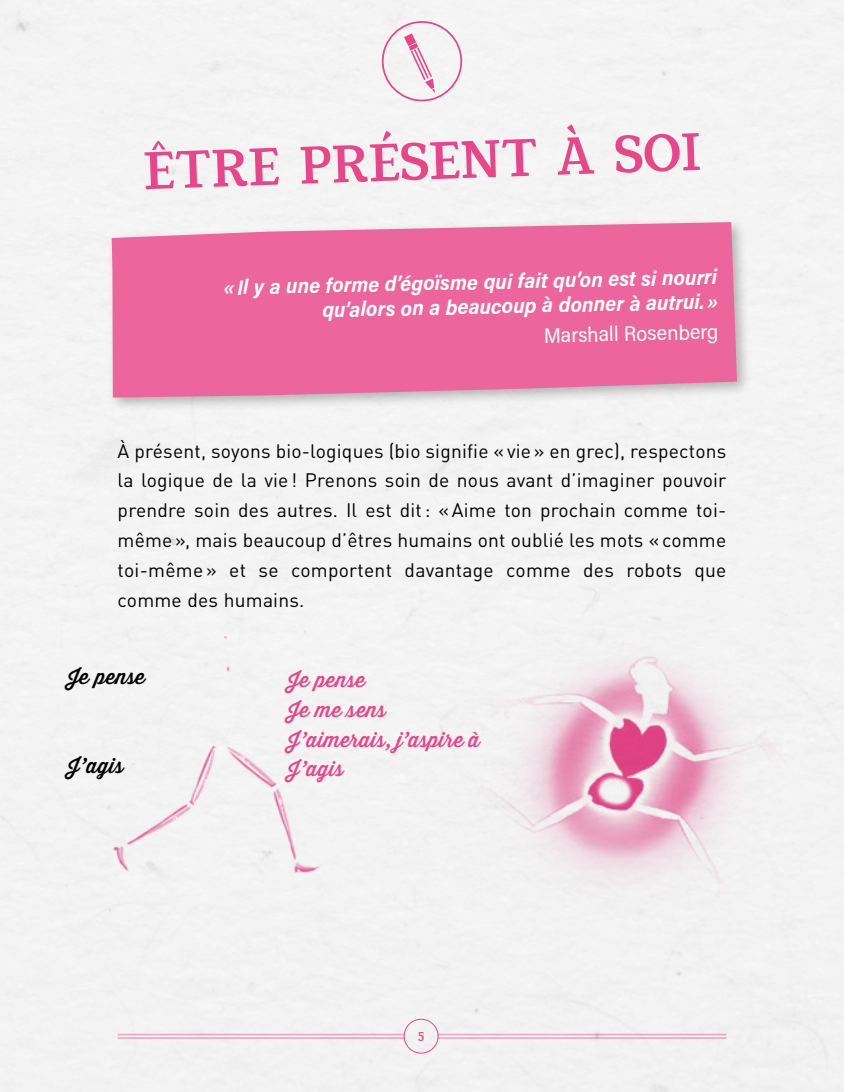
<style>
.page{position:relative;width:844px;height:1092px;background:#fff}
.page>*{position:absolute;margin:0;border:0;box-sizing:border-box;transform-origin:0 0}
.t1{font:71.75px "Fowviel";color:#e94589}
.t2{font:italic 700 21px/24.3px "Acumin Pro Semi Cond";color:#fff;text-align:right}
.t3{font:500 21px/29.8px "Thirsty Script";letter-spacing:.01em;color:#e94589}
.t4{font:21px "Acumin Pro Semi Cond";color:#fff}
.t5{font:500 21px "Thirsty Script";letter-spacing:.01em;color:#000}
.t6{font:19.25px/29.8px "DIN Pro";letter-spacing:.01em;color:#000;text-align:justify}
.t7{font:17.5px "Fowviel";color:#e94589}
</style>
<div class="page">
<div style="left:0;top:0;width:843px;height:1091px;background:#f3f3f3"></div>
<hr style="left:118px;top:1033px;width:608px;height:2px;background:#e94589">
<hr style="left:118px;top:1037px;width:608px;height:1px;background:#e94589">
<img style="left:404px;top:1019px;width:34px;height:33px">
<div style="left:403px;top:1018px;width:35px;height:35px;border:1px solid #e94589;border-radius:50%"></div>
<svg style="left:404px;top:33px;width:31px;height:60px"></svg>
<div style="left:382px;top:21px;width:80px;height:80px;border:2px solid #e94589;border-radius:50%"></div>
<div style="left:84px;top:635px;width:252px;height:254px;background:#f3f3f3"></div>
<img style="left:448px;top:625px;width:333px;height:284px">
<div style="left:106px;top:216px;width:646px;height:197px;background:#000;opacity:.27"></div>
<svg style="left:112px;top:222px;width:624px;height:175px;background:#ec6ea2"></svg>
<h1 class="t1" style="left:142px;top:139px;width:559px;rotate:-2deg">ÊTRE PRÉSENT À SOI</h1>
<p class="t2" style="left:223px;top:273px;width:495px;rotate:-1deg">«Il y a une forme d’égoïsme qui fait qu’on est si nourri qu’alors on a beaucoup à donner à autrui.»</p>
<p class="t4" style="left:543px;top:320px;width:176px;rotate:-1deg">Marshall Rosenberg</p>
<p class="t6" style="left:118px;top:434px;width:610px">À présent, soyons bio-logiques (bio signifie « vie » en grec), respectons la logique de la vie ! Prenons soin de nous avant d’imaginer pouvoir prendre soin des autres. Il est dit: «Aime ton prochain comme toi&shy;même », mais beaucoup d’êtres humains ont oublié les mots « comme toi-même » et se comportent davantage comme des robots que comme des humains.</p>
<p class="t5" style="left:68px;top:660px;width:79px">Je pense</p>
<p class="t5" style="left:68px;top:750px;width:57px">J’agis</p>
<p class="t3" style="left:288px;top:664px;width:193px">Je pense<br>Je me sens<br>J’aimerais, j’aspire à<br>J’agis</p>
<p class="t7" style="left:418px;top:1028px;width:8px">5</p>
</div>
